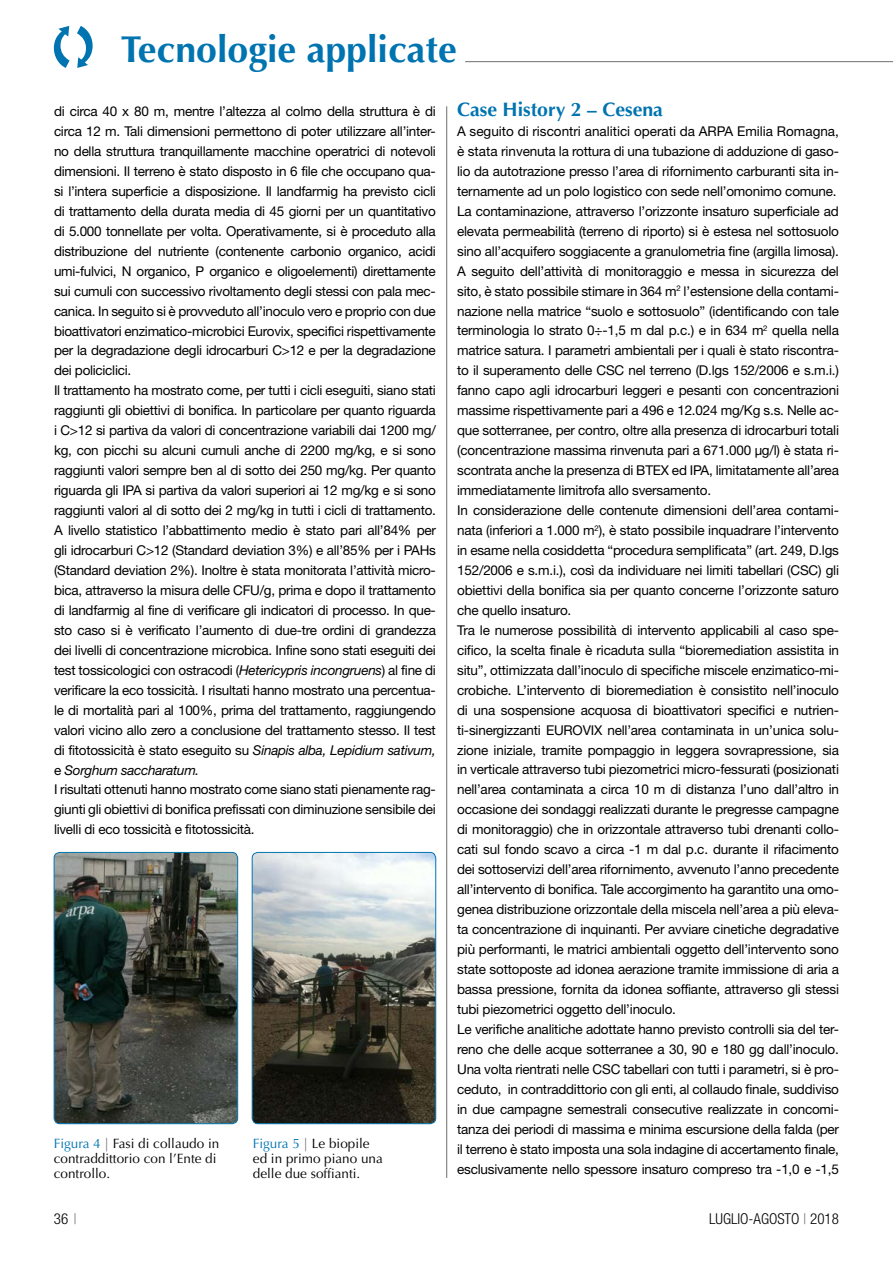
<style>
.page{position:relative;width:893px;height:1263px;background:#fff}
.page>*{position:absolute;margin:0;border:0;box-sizing:border-box;transform-origin:0 0}
.t1{font:700 37.5px "Optima";color:#0074b0}
.t2{font:700 19.5px "Optima";color:#0074b0}
.t3{font:300 condensed 15px "Helvetica Neue";color:#000}
.t4{font:13.5px/20px "Helvetica Neue";letter-spacing:-.015em;color:#000}
.t5{font:13.5px/15px "Optima LT Std";color:#000}
.s1{font-style:italic}
.s2{color:#0074b0}
.s3{color:#706f6f}
</style>
<div class="page">
<hr style="left:465px;top:61px;width:428px;height:1px;background:#706f6f">
<svg style="left:54px;top:26px;width:39px;height:42px"></svg>
<img style="left:252px;top:852px;width:184px;height:272px">
<div style="left:252px;top:852px;width:184px;height:272px;border:1px solid #0074b0;border-radius:6px"></div>
<img style="left:54px;top:852px;width:184px;height:272px">
<div style="left:54px;top:852px;width:184px;height:272px;border:1px solid #0074b0;border-radius:6px"></div>
<hr style="left:446px;top:106px;width:1px;height:1072px;background:#706f6f">
<h1 class="t1" style="left:121px;top:27px;width:337px">Tecnologie applicate</h1>
<p class="t4" style="left:54px;top:101px;width:383px">di circa 40 x 80 m, mentre l’altezza al colmo della struttura è di circa 12 m. Tali dimensioni permettono di poter utilizzare all’inter&shy;no della struttura tranquillamente macchine operatrici di notevoli dimensioni. Il terreno è stato disposto in 6 file che occupano qua&shy;si l’intera superficie a disposizione. Il landfarmig ha previsto cicli di trattamento della durata media di 45 giorni per un quantitativo di 5.000 tonnellate per volta. Operativamente, si è proceduto alla distribuzione del nutriente (contenente carbonio organico, acidi umi-fulvici, N organico, P organico e oligoelementi) direttamente sui cumuli con successivo rivoltamento degli stessi con pala mec&shy;canica. In seguito si è provveduto all’inoculo vero e proprio con due bioattivatori enzimatico-microbici Eurovix, specifici rispettivamente per la degradazione degli idrocarburi C&gt;12 e per la degradazione dei policiclici.<br>Il trattamento ha mostrato come, per tutti i cicli eseguiti, siano stati raggiunti gli obiettivi di bonifica. In particolare per quanto riguarda i C&gt;12 si partiva da valori di concentrazione variabili dai 1200 mg/ kg, con picchi su alcuni cumuli anche di 2200 mg/kg, e si sono raggiunti valori sempre ben al di sotto dei 250 mg/kg. Per quanto riguarda gli IPA si partiva da valori superiori ai 12 mg/kg e si sono raggiunti valori al di sotto dei 2 mg/kg in tutti i cicli di trattamento.<br>A livello statistico l’abbattimento medio è stato pari all’84% per gli idrocarburi C&gt;12 (Standard deviation 3%) e all’85% per i PAHs (Standard deviation 2%). Inoltre è stata monitorata l’attività micro&shy;bica, attraverso la misura delle CFU/g, prima e dopo il trattamento di landfarmig al fine di verificare gli indicatori di processo. In que&shy;sto caso si è verificato l’aumento di due-tre ordini di grandezza dei livelli di concentrazione microbica. Infine sono stati eseguiti dei test tossicologici con ostracodi (<span class="s1">Hetericypris incongruens</span>) al fine di verificare la eco tossicità. I risultati hanno mostrato una percentua&shy;le di mortalità pari al 100%, prima del trattamento, raggiungendo valori vicino allo zero a conclusione del trattamento stesso. Il test di fitotossicità è stato eseguito su <span class="s1">Sinapis alba, Lepidium sativum, </span>e <span class="s1">Sorghum saccharatum.<br></span>I risultati ottenuti hanno mostrato come siano stati pienamente rag&shy;giunti gli obiettivi di bonifica prefissati con diminuzione sensibile dei livelli di eco tossicità e fitotossicità.</p>
<h2 class="t2" style="left:457px;top:98px;width:207px">Case History 2 – Cesena</h2>
<p class="t4" style="left:457px;top:121px;width:383px">A seguito di riscontri analitici operati da ARPA Emilia Romagna, è stata rinvenuta la rottura di una tubazione di adduzione di gaso&shy;lio da autotrazione presso l’area di rifornimento carburanti sita in&shy;ternamente ad un polo logistico con sede nell’omonimo comune.<br>La contaminazione, attraverso l’orizzonte insaturo superficiale ad elevata permeabilità (terreno di riporto) si è estesa nel sottosuolo sino all’acquifero soggiacente a granulometria fine (argilla limosa).<br>A seguito dell’attività di monitoraggio e messa in sicurezza del sito, è stato possibile stimare in 364 m<sup>2</sup> l’estensione della contami&shy;nazione nella matrice “suolo e sottosuolo” (identificando con tale terminologia lo strato 0÷-1,5 m dal p.c.) e in 634 m<sup>2</sup> quella nella matrice satura. I parametri ambientali per i quali è stato riscontra&shy;to il superamento delle CSC nel terreno (D.lgs 152/2006 e s.m.i.) fanno capo agli idrocarburi leggeri e pesanti con concentrazioni massime rispettivamente pari a 496 e 12.024 mg/Kg s.s. Nelle ac&shy;que sotterranee, per contro, oltre alla presenza di idrocarburi totali (concentrazione massima rinvenuta pari a 671.000 µg/l) è stata ri&shy;scontrata anche la presenza di BTEX ed IPA, limitatamente all’area immediatamente limitrofa allo sversamento.<br>In considerazione delle contenute dimensioni dell’area contami&shy;nata (inferiori a 1.000 m<sup>2</sup>), è stato possibile inquadrare l’intervento in esame nella cosiddetta “procedura semplificata” (art. 249, D.lgs 152/2006 e s.m.i.), così da individuare nei limiti tabellari (CSC) gli obiettivi della bonifica sia per quanto concerne l’orizzonte saturo che quello insaturo.<br>Tra le numerose possibilità di intervento applicabili al caso spe&shy;cifico, la scelta finale è ricaduta sulla “bioremediation assistita in situ”, ottimizzata dall’inoculo di specifiche miscele enzimatico-mi&shy;crobiche. L’intervento di bioremediation è consistito nell’inoculo di una sospensione acquosa di bioattivatori specifici e nutrien&shy;ti-sinergizzanti EUROVIX nell’area contaminata in un’unica solu&shy;zione iniziale, tramite pompaggio in leggera sovrapressione, sia in verticale attraverso tubi piezometrici micro-fessurati (posizionati nell’area contaminata a circa 10 m di distanza l’uno dall’altro in occasione dei sondaggi realizzati durante le pregresse campagne di monitoraggio) che in orizzontale attraverso tubi drenanti collo&shy;cati sul fondo scavo a circa -1 m dal p.c. durante il rifacimento dei sottoservizi dell’area rifornimento, avvenuto l’anno precedente all’intervento di bonifica. Tale accorgimento ha garantito una omo&shy;genea distribuzione orizzontale della miscela nell’area a più eleva&shy;ta concentrazione di inquinanti. Per avviare cinetiche degradative più performanti, le matrici ambientali oggetto dell’intervento sono state sottoposte ad idonea aerazione tramite immissione di aria a bassa pressione, fornita da idonea soffiante, attraverso gli stessi tubi piezometrici oggetto dell’inoculo.<br>Le verifiche analitiche adottate hanno previsto controlli sia del ter&shy;reno che delle acque sotterranee a 30, 90 e 180 gg dall’inoculo.<br>Una volta rientrati nelle CSC tabellari con tutti i parametri, si è pro&shy;ceduto, in contraddittorio con gli enti, al collaudo finale, suddiviso in due campagne semestrali consecutive realizzate in concomi&shy;tanza dei periodi di massima e minima escursione della falda (per il terreno è stato imposta una sola indagine di accertamento finale, esclusivamente nello spessore insaturo compreso tra -1,0 e -1,5</p>
<p class="t5" style="left:54px;top:1136px;width:167px"><span class="s2">Figura 4</span> <span class="s3">|</span> Fasi di collaudo in contraddittorio con l’Ente di controllo.</p>
<p class="t5" style="left:253px;top:1136px;width:131px"><span class="s2">Figura 5</span> <span class="s3">|</span> Le biopile ed in primo piano una delle due soffianti.</p>
<p class="t3" style="left:54px;top:1210px;width:25px">36 <span class="s3">|</span></p>
<p class="t3" style="left:709px;top:1210px;width:131px">LUGLIO-AGOSTO <span class="s3">|</span> 2018</p>
</div>
